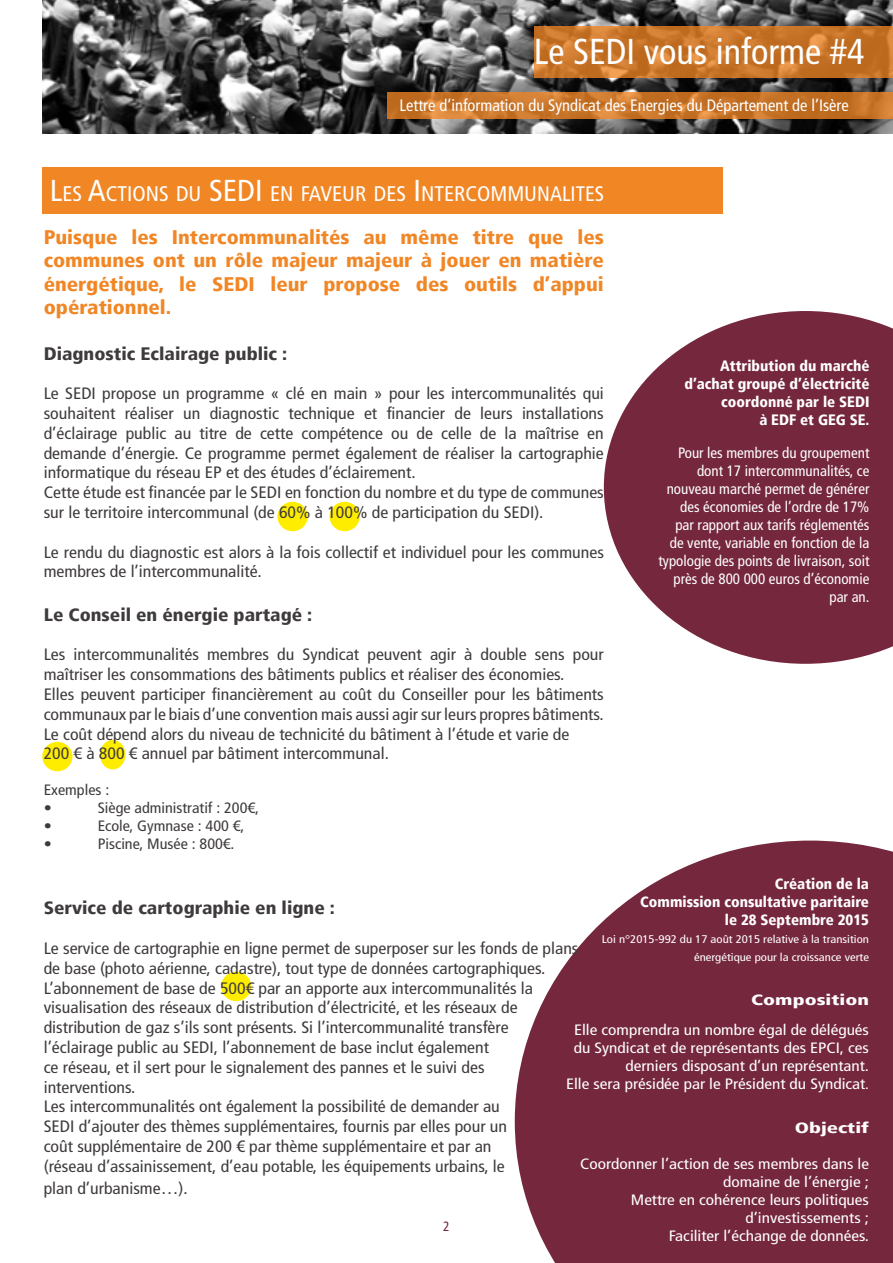
<style>
.page{position:relative;width:893px;height:1263px;background:#fff}
.page>*{position:absolute;margin:0;border:0;box-sizing:border-box;transform-origin:0 0}
.t1{font:condensed 36px "Frutiger LT";color:#fff}
.t2{font:condensed 21.15px "Frutiger LT";color:#fff}
.t3{font:900 condensed 19.65px/23.5px "Frutiger LT";color:#f18625;text-align:justify;scale:1.08 1}
.t4{font:900 condensed 18px "Frutiger LT";color:#3f3b3c;scale:1.08 1}
.t5{font:condensed 16.5px/19.8px "Frutiger LT";color:#3f3b3c;scale:1.08 1}
.t6{font:condensed 16.5px "Frutiger LT";color:#fff}
.t7{font:condensed 15px/18px "Frutiger LT";color:#fff;text-align:right;scale:1.15 1}
.t8{font:condensed 15px/18px "Frutiger LT";color:#fff;text-align:right}
.t9{font:900 condensed 15px/18px "Frutiger LT";color:#fff;text-align:right}
.t10{font:condensed 15px "Frutiger LT";color:#3f3b3c;scale:1.08 1}
.t11{font:900 condensed 15px "Frutiger LT";color:#fff;scale:1.39 1}
.t12{font:condensed 13.5px "Frutiger LT";color:#75273e}
.t13{font:condensed 11.1px/18px "Frutiger LT";color:#fff;text-align:right;scale:1.15 1}
.s1{font-size:30.3px}
.s2{font-size:21px}
.s3{font-size:13.5px}
</style>
<div class="page">
<div style="left:223px;top:973px;width:27px;height:27px;background:#ffed00;border-radius:50%"></div>
<div style="left:221px;top:972px;width:30px;height:29px;border:3px solid #ffed00;border-radius:50%"></div>
<svg style="left:515px;top:840px;width:378px;height:423px;background:#864256"></svg>
<div style="left:43px;top:167px;width:680px;height:47px;background:#f18625"></div>
<img style="left:42px;top:0;width:850px;height:134px">
<svg style="left:387px;top:92px;width:506px;height:26px;background:#c8752a"></svg>
<svg style="left:534px;top:27px;width:359px;height:51px;background:#c8752a"></svg>
<div style="left:279px;top:503px;width:27px;height:27px;background:#ffed00;border-radius:50%"></div>
<div style="left:277px;top:502px;width:31px;height:29px;border:3px solid #ffed00;border-radius:50%"></div>
<svg style="left:604px;top:311px;width:289px;height:353px;fill:#75273e"></svg>
<div style="left:44px;top:743px;width:27px;height:27px;background:#ffed00;border-radius:50%"></div>
<div style="left:42px;top:742px;width:31px;height:29px;border:3px solid #ffed00;border-radius:50%"></div>
<div style="left:101px;top:741px;width:23px;height:27px;background:#ffed00;border-radius:50%"></div>
<div style="left:100px;top:740px;width:25px;height:29px;border:3px solid #ffed00;border-radius:50%"></div>
<div style="left:331px;top:503px;width:27px;height:27px;background:#ffed00;border-radius:50%"></div>
<div style="left:330px;top:502px;width:30px;height:29px;border:3px solid #ffed00;border-radius:50%"></div>
<p class="t1" style="left:534px;top:31px;width:332px">Le SEDI vous informe #4</p>
<p class="t6" style="left:399px;top:95px;width:451px">Lettre d’information du Syndicat des Energies du Département de l’Isère</p>
<p class="t2" style="left:50px;top:181px;width:556px"><span class="s1">L</span>ES <span class="s1">A</span>CTIONS DU <span class="s1">SEDI</span> EN FAVEUR DES <span class="s1">I</span> NTERCOMMU<span class="s2">NALITES</span></p>
<p class="t3" style="left:44px;top:225px;width:520px">Puisque les Intercommunalités au même titre que les communes ont un rôle majeur majeur à jouer en matière énergétique, le SEDI leur propose des outils d’appui opérationnel.</p>
<p class="t4" style="left:44px;top:342px;width:227px">Diagnostic Eclairage public :</p>
<p class="t5" style="left:44px;top:384px;width:520px;text-align:justify">Le SEDI propose un programme « clé en main » pour les intercommunalités qui souhaitent réaliser un diagnostic technique et financier de leurs installations d’éclairage public au titre de cette compétence ou de celle de la maîtrise en demande d’énergie. Ce programme permet également de réaliser la cartographie informatique du réseau EP et des études d’éclairement.</p>
<p class="t5" style="left:44px;top:483px;width:520px">Cette étude est financée par le SEDI en fonction du nombre et du type de communes sur le territoire intercommunal (de 60% à 100% de participation du SEDI).</p>
<p class="t5" style="left:44px;top:542px;width:520px">Le rendu du diagnostic est alors à la fois collectif et individuel pour les communes membres de l’intercommunalité.</p>
<p class="t4" style="left:44px;top:604px;width:250px">Le Conseil en énergie partagé :</p>
<p class="t5" style="left:44px;top:645px;width:520px">Les intercommunalités membres du Syndicat peuvent agir à double sens pour maîtriser les consommations des bâtiments publics et réaliser des économies.</p>
<p class="t5" style="left:44px;top:684px;width:520px;text-align:justify">Elles peuvent participer financièrement au coût du Conseiller pour les bâtiments communaux par le biais d’une convention mais aussi agir sur leurs propres bâtiments.<br>Le coût dépend alors du niveau de technicité du bâtiment à l’étude et varie de</p>
<p class="t5" style="left:44px;top:744px;width:321px">200 € à 800 € annuel par bâtiment intercommunal.</p>
<p class="t10" style="left:44px;top:781px;width:62px">Exemples :</p>
<p class="t10" style="left:44px;top:799px;width:9px">•</p>
<p class="t10" style="left:98px;top:799px;width:151px">Siège administratif : 200€,</p>
<p class="t10" style="left:44px;top:817px;width:9px">•</p>
<p class="t10" style="left:98px;top:817px;width:137px">Ecole, Gymnase : 400 €,</p>
<p class="t10" style="left:44px;top:835px;width:9px">•</p>
<p class="t10" style="left:98px;top:835px;width:128px">Piscine, Musée : 800€.</p>
<p class="t9" style="left:720px;top:357px;width:151px">Attribution du marché</p>
<p class="t9" style="left:684px;top:375px;width:187px">d’achat groupé d’électricité coordonné par le SEDI</p>
<p class="t9" style="left:759px;top:411px;width:112px">à EDF et GEG SE.</p>
<p class="t8" style="left:658px;top:444px;width:212px">Pour les membres du groupement dont 17 intercommunalités, ce nouveau marché permet de générer des économies de l’ordre de 17% par rapport aux tarifs réglementés de vente, variable en fonction de la typologie des points de livraison, soit près de 800 000 euros d’économie par an.</p>
<p class="t9" style="left:775px;top:875px;width:96px">Création de la</p>
<p class="t9" style="left:640px;top:893px;width:230px">Commission consultative paritaire</p>
<p class="t9" style="left:725px;top:911px;width:146px">le 28 Septembre 2015</p>
<p class="t13" style="left:602px;top:931px;width:234px">Loi n°2015-992 du 17 août 2015 relative à la transition énergétique pour la croissance verte</p>
<p class="t11" style="left:751px;top:990px;width:86px">Composition</p>
<p class="t7" style="left:574px;top:1021px;width:258px">Elle comprendra un nombre égal de délégués du Syndicat et de représentants des EPCI, ces derniers disposant d’un représentant.</p>
<p class="t7" style="left:566px;top:1075px;width:265px">Elle sera présidée par le Président du Syndicat<span class="s3">.</span></p>
<p class="t11" style="left:795px;top:1118px;width:55px">Objectif</p>
<p class="t7" style="left:580px;top:1154px;width:253px">Coordonner l’action de ses membres dans le domaine de l’énergie ;</p>
<p class="t7" style="left:631px;top:1190px;width:209px">Mettre en cohérence leurs politiques d’investissements ;</p>
<p class="t7" style="left:669px;top:1226px;width:176px">Faciliter l’échange de données.</p>
<p class="t4" style="left:44px;top:897px;width:271px">Service de cartographie en ligne :</p>
<p class="t5" style="left:44px;top:938px;width:497px">Le service de cartographie en ligne permet de superposer sur les fonds de plans</p>
<p class="t5" style="left:44px;top:958px;width:466px">de base (photo aérienne, cadastre), tout type de données cartographiques.</p>
<p class="t5" style="left:44px;top:978px;width:455px">L’abonnement de base de 500€ par an apporte aux intercommunalités la</p>
<p class="t5" style="left:44px;top:998px;width:440px">visualisation des réseaux de distribution d’électricité, et les réseaux de</p>
<p class="t5" style="left:44px;top:1018px;width:432px">distribution de gaz s’ils sont présents. Si l’intercommunalité transfère</p>
<p class="t5" style="left:44px;top:1037px;width:414px">l’éclairage public au SEDI, l’abonnement de base inclut également</p>
<p class="t5" style="left:44px;top:1057px;width:410px">ce réseau, et il sert pour le signalement des pannes et le suivi des</p>
<p class="t5" style="left:44px;top:1077px;width:86px">interventions.</p>
<p class="t5" style="left:44px;top:1097px;width:424px">Les intercommunalités ont également la possibilité de demander au</p>
<p class="t5" style="left:44px;top:1117px;width:431px">SEDI d’ajouter des thèmes supplémentaires, fournis par elles pour un</p>
<p class="t5" style="left:44px;top:1136px;width:416px">coût supplémentaire de 200 € par thème supplémentaire et par an</p>
<p class="t5" style="left:44px;top:1156px;width:428px">(réseau d’assainissement, d’eau potable, les équipements urbains, le</p>
<p class="t5" style="left:44px;top:1178px;width:135px">plan d’urbanisme…).</p>
<p class="t12" style="left:443px;top:1218px;width:8px">2</p>
</div>
